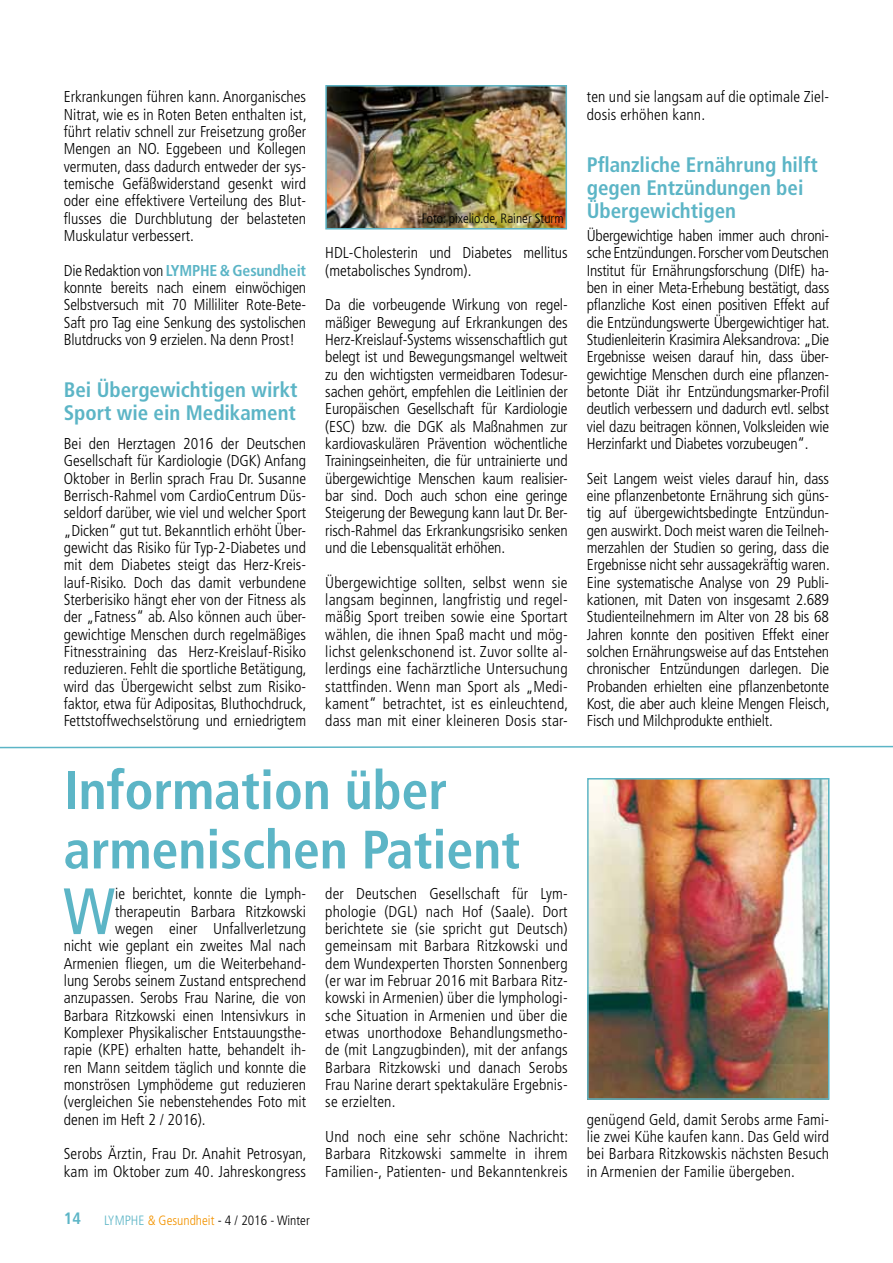
<style>
.page{position:relative;width:893px;height:1263px;background:#fff}
.page>*{position:absolute;margin:0;border:0;box-sizing:border-box;transform-origin:0 0}
.t1{font:condensed 65.4px "Frutiger";color:#5cb5c6}
.t2{font:700 condensed 54px/59.4px "Frutiger";color:#5cb5c6}
.t3{font:700 condensed 21px/23.1px "Frutiger";color:#5cb5c6}
.t4{font:700 condensed 16.5px "Frutiger";color:#5cb5c6}
.t5{font:300 condensed 15.75px/17.4px "Frutiger";color:#000;text-align:justify}
.t6{font:300 condensed 13.5px "Frutiger";color:#000}
.s1{font-weight:700;color:#5cb5c6}
.s2{color:#5cb5c6}
.s3{color:#f39400}
</style>
<div class="page">
<img style="left:590px;top:781px;width:236px;height:316px">
<div style="left:587px;top:778px;width:242px;height:322px;border:2px solid #5cb5c6"></div>
<svg style="left:0;top:745px;width:893px;height:4px"></svg>
<img style="left:328px;top:88px;width:236px;height:139px">
<div style="left:325px;top:85px;width:242px;height:145px;border:2px solid #5cb5c6"></div>
<p class="t5" style="left:64px;top:88px;width:244px">Erkrankungen führen kann. Anorganisches Nitrat, wie es in Roten Beten enthalten ist, führt relativ schnell zur Freisetzung großer Mengen an NO. Eggebeen und Kollegen vermuten, dass dadurch entweder der sys&shy;temische Gefäßwiderstand gesenkt wird oder eine effektivere Verteilung des Blut&shy;flusses die Durchblutung der belasteten M uskulatur verbessert.</p>
<p class="t5" style="left:64px;top:262px;width:244px">Die Redaktion von <span class="s1">LYMPHE &amp; Gesundheit </span>konnte bereits nach einem einwöchigen Selbstversuch mit 70 M illiliter Rote-Bete-Saft pro Tag eine Senkung des systolischen Blutdrucks von 9 erzielen. Na denn Prost!</p>
<h3 class="t3" style="left:64px;top:378px;width:235px">Bei Übergewichtigen wirkt<br>Sport wie ein Medikament</h3>
<p class="t5" style="left:64px;top:435px;width:244px">Bei den Herztagen 2016 der Deutschen Gesellschaft für Kardiologie (DGK) Anfang Oktober in Berlin sprach Frau Dr. Susanne Berrisch-Rahmel vom CardioCentrum Düs&shy;seldorf darüber, wie viel und welcher Sport „Dicken“ gut tut. Bekanntlich erhöht Über&shy;gewicht das Risiko für Typ-2-Diabetes und mit dem Diabetes steigt das Herz-Kreis&shy;lauf-Risiko. Doch das damit verbundene Sterberisiko hängt eher von der Fitness als der „Fatness“ ab. Also können auch über&shy;gewichtige Menschen durch regelmäßiges Fitnesstraining das Herz-Kreislauf-Risiko reduzieren. Fehlt die sportliche Betätigung, wird das Übergewicht selbst zum Risiko&shy;faktor, etwa für Adipositas, Bluthochdruck, Fettstoffwechselstörung und erniedrigtem</p>
<h2 class="t2" style="left:64px;top:761px;width:458px">Information über armenischen Patient</h2>
<h1 class="t1" style="left:63px;top:873px;width:54px">W</h1>
<p class="t5" style="left:115px;top:885px;width:192px">ie berichtet, konnte die Lymph-</p>
<p class="t6" style="left:422px;top:211px;width:143px">Foto: pixelio.de, Rainer Sturm</p>
<p class="t5" style="left:325px;top:244px;width:244px">H DL-Cholesterin und Diabetes mellitus (metabolisches Syndrom).</p>
<p class="t5" style="left:325px;top:296px;width:244px">Da die vorbeugende Wirkung von regel&shy;mäßiger Bewegung auf Erkrankungen des H erz-Kreislauf-Systems wissenschaftlich gut belegt ist und Bewegungsmangel weltweit zu den wichtigsten vermeidbaren Todesur&shy;sachen gehört, empfehlen die Leitlinien der Europäischen Gesellschaft für Kardiologie (ESC) bzw. die DGK als Maßnahmen zur kardiovaskulären Prävention wöchentliche Trainingseinheiten, die für untrainierte und übergewichtige Menschen kaum realisier&shy;bar sind. Doch auch schon eine geringe Steigerung der Bewegung kann laut Dr. Ber&shy;risch-Rahmel das Erkrankungsrisiko senken und die Lebensqualität erhöhen.</p>
<p class="t5" style="left:325px;top:574px;width:244px">Übergewichtige sollten, selbst wenn sie langsam beginnen, langfristig und regel&shy;mäßig Sport treiben sowie eine Sportart wählen, die ihnen Spaß macht und mög&shy;lichst gelenkschonend ist. Zuvor sollte al&shy;lerdings eine fachärztliche Untersuchung stattfinden. Wenn man Sport als „Medi&shy;kament“ betrachtet, ist es einleuchtend, dass man mit einer kleineren Dosis star-</p>
<p class="t5" style="left:325px;top:885px;width:244px">der Deutschen Gesellschaft für Lym&shy;phologie (DGL) nach Hof (Saale). Dort berichtete sie (sie spricht gut Deutsch) gemeinsam mit Barbara Ritzkowski und dem Wundexperten Thorsten Sonnenberg (er war im Februar 2016 mit Barbara Ritz&shy;kowski in Armenien) über die lymphologi&shy;sche Situation in Armenien und über die etwas unorthodoxe Behandlungsmetho&shy;de (mit Langzugbinden), mit der anfangs Barbara Ritzkowski und danach Serobs Frau Narine derart spektakuläre Ergebnis&shy;se erzielten.</p>
<p class="t5" style="left:325px;top:1128px;width:244px">Und noch eine sehr schöne Nachricht:<br>Barbara Ritzkowski sammelte in ihrem Familien-, Patienten- und Bekanntenkreis</p>
<p class="t5" style="left:115px;top:903px;width:192px">therapeutin Barbara Ritzkowski</p>
<p class="t5" style="left:115px;top:920px;width:192px">wegen einer Unfallverletzung</p>
<p class="t5" style="left:64px;top:937px;width:244px">nicht wie geplant ein zweites Mal nach</p>
<p class="t5" style="left:64px;top:955px;width:244px">Armenien fliegen, um die Weiterbehand-</p>
<p class="t5" style="left:64px;top:972px;width:244px">lung Serobs seinem Zustand entsprechend</p>
<p class="t5" style="left:64px;top:989px;width:244px">anzupassen. Serobs Frau Narine, die von</p>
<p class="t5" style="left:64px;top:1007px;width:244px">Barbara Ritzkowski einen Intensivkurs in</p>
<p class="t5" style="left:64px;top:1024px;width:244px">Komplexer Physikalischer Entstauungsthe-</p>
<p class="t5" style="left:64px;top:1041px;width:244px">rapie (KPE) erhalten hatte, behandelt ih-</p>
<p class="t5" style="left:64px;top:1059px;width:244px">ren Mann seitdem täglich und konnte die</p>
<p class="t5" style="left:64px;top:1076px;width:244px">monströsen Lymphödeme gut reduzieren</p>
<p class="t5" style="left:64px;top:1093px;width:244px">(vergleichen Sie nebenstehendes Foto mit</p>
<p class="t5" style="left:64px;top:1111px;width:143px">denen im Heft 2 / 2016).</p>
<p class="t5" style="left:64px;top:1145px;width:244px">Serobs Ärztin, Frau Dr. Anahit Petrosyan, kam im Oktober zum 40. Jahreskongress</p>
<p class="t4" style="left:64px;top:1209px;width:19px">14</p>
<p class="t6" style="left:104px;top:1213px;width:207px"><span class="s2">Lymphe</span> <span class="s3">&amp; Gesundheit</span> - 4 / 2016 - Winter</p>
<p class="t5" style="left:587px;top:89px;width:244px">ten und sie langsam auf die optimale Ziel&shy;dosis erhöhen kann.</p>
<h3 class="t3" style="left:587px;top:153px;width:232px">Pflanzliche Ernährung hilft gegen Entzündungen bei<br>Übergewichtigen</h3>
<p class="t5" style="left:587px;top:227px;width:244px">Übergewichtige haben immer auch chroni&shy;sche Entzündungen. Forscher vom Deutschen Institut für Ernährungsforschung (DIfE) ha&shy;ben in einer Meta-Erhebung bestätigt, dass pflanzliche Kost einen positiven Effekt auf die Entzündungswerte Übergewichtiger hat.<br>Studienleiterin Krasimira Aleksandrova: „Die Ergebnisse weisen darauf hin, dass über&shy;gewichtige Menschen durch eine pflanzen&shy;betonte Diät ihr Entzündungsmarker-Profil deutlich verbessern und dadurch evtl. selbst viel dazu beitragen können, Volksleiden wie Herzinfarkt und Diabetes vorzubeugen“.</p>
<p class="t5" style="left:587px;top:470px;width:244px">Seit Langem weist vieles darauf hin, dass eine pflanzenbetonte Ernährung sich güns&shy;tig auf übergewichtsbedingte Entzündun&shy;gen auswirkt. Doch meist waren die Teilneh&shy;merzahlen der Studien so gering, dass die Ergebnisse nicht sehr aussagekräftig waren.<br>Eine systematische Analyse von 29 Publi&shy;kationen, mit Daten von insgesamt 2.689<br>Studienteilnehmern im Alter von 28 bis 68<br>Jahren konnte den positiven Effekt einer solchen Ernährungsweise auf das Entstehen chronischer Entzündungen darlegen. Die Probanden erhielten eine pflanzenbetonte Kost, die aber auch kleine Mengen Fleisch, Fisch und M ilchprodukte enthielt.</p>
<p class="t5" style="left:587px;top:1111px;width:244px">genügend Geld, damit Serobs arme Fami&shy;lie zwei Kühe kaufen kann. Das Geld wird bei Barbara Ritzkowskis nächsten Besuch in Armenien der Familie übergeben.</p>
</div>
